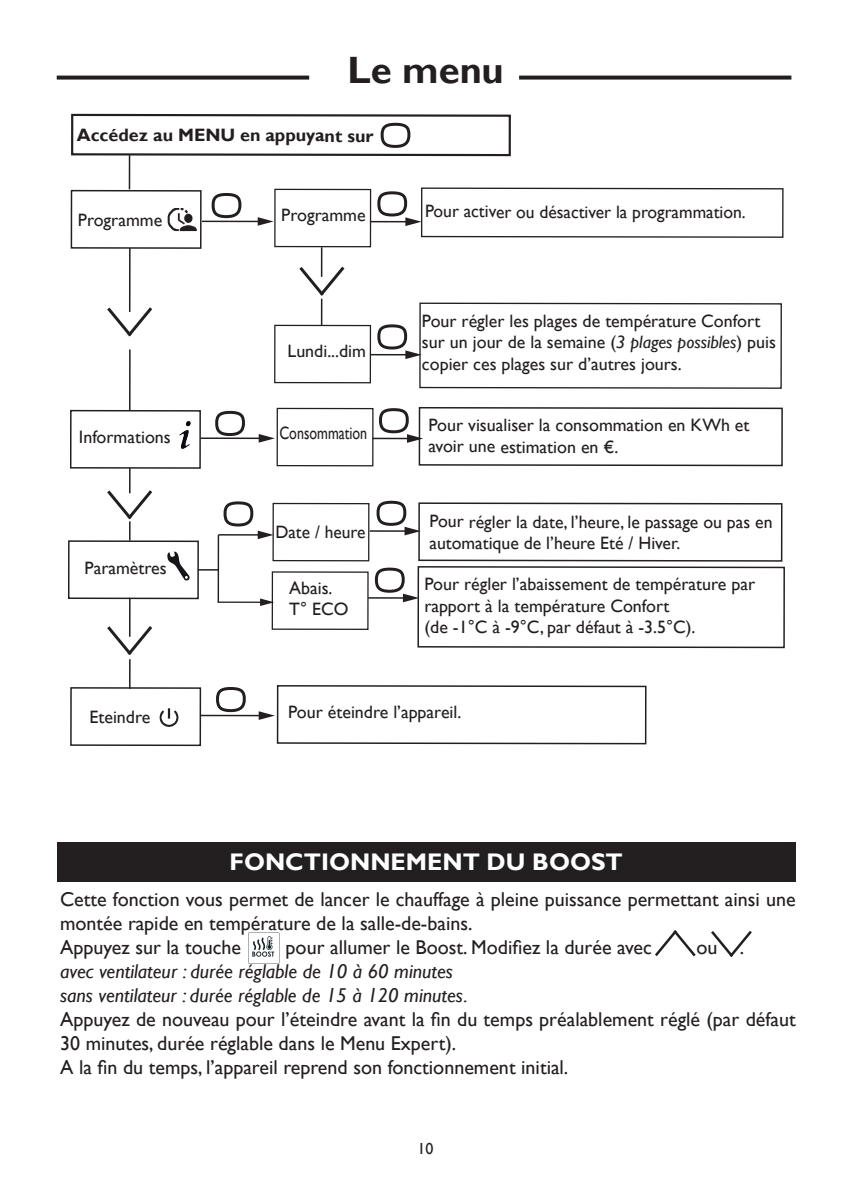
<style>
.page{position:relative;width:851px;height:1191px;background:#fff}
.page>*{position:absolute;margin:0;border:0;box-sizing:border-box;transform-origin:0 0}
.TITRE_1{font:700 38px "Gill Sans";color:#231f20}
.TITRE_2{font:700 24px "Gill Sans";color:#fff}
.TEXTE{font:20px/24px "Gill Sans";color:#231f20}
.TEXTE_ITALIQUE{font:italic 20px "Gill Sans";color:#231f20}
.t1{font:18px/21.4px "Gill Sans";color:#231f20}
.t2{font:700 18px "Gill Sans";color:#231f20}
.t3{font:18px "Gill Sans";color:#231f20;scale:.78 1}
.t4{font:16px "Gill Sans";color:#231f20}
.s1{font-style:italic}
</style>
<div class="page">
<svg style="left:519px;top:76px;width:272px;height:4px"></svg>
<svg style="left:57px;top:76px;width:252px;height:4px"></svg>
<svg style="left:71px;top:113px;width:440px;height:44px"></svg>
<hr style="left:129px;top:155px;width:1px;height:34px;background:#231f20">
<hr style="left:129px;top:248px;width:1px;height:64px;background:#231f20">
<hr style="left:321px;top:247px;width:1px;height:30px;background:#231f20">
<hr style="left:129px;top:349px;width:2px;height:61px;background:#231f20">
<hr style="left:129px;top:598px;width:1px;height:39px;background:#231f20">
<hr style="left:129px;top:659px;width:2px;height:30px;background:#231f20">
<div style="left:70px;top:410px;width:131px;height:59px;border:1px solid #231f20"></div>
<hr style="left:200px;top:437px;width:61px;height:2px;background:#231f20">
<svg style="left:258px;top:434px;width:17px;height:8px"></svg>
<div style="left:71px;top:190px;width:130px;height:59px;border:1px solid #231f20"></div>
<div style="left:274px;top:189px;width:97px;height:58px;border:1px solid #231f20"></div>
<hr style="left:202px;top:221px;width:58px;height:1px;background:#231f20">
<svg style="left:258px;top:217px;width:15px;height:9px"></svg>
<hr style="left:370px;top:221px;width:38px;height:1px;background:#231f20">
<svg style="left:405px;top:187px;width:379px;height:51px"></svg>
<div style="left:274px;top:325px;width:97px;height:58px;border:1px solid #231f20"></div>
<div style="left:276px;top:408px;width:97px;height:58px;border:1px solid #231f20"></div>
<hr style="left:218px;top:534px;width:42px;height:1px;background:#231f20">
<svg style="left:258px;top:530px;width:14px;height:9px"></svg>
<hr style="left:217px;top:601px;width:45px;height:2px;background:#231f20">
<svg style="left:260px;top:598px;width:14px;height:8px"></svg>
<hr style="left:217px;top:535px;width:2px;height:67px;background:#231f20">
<div style="left:70px;top:687px;width:131px;height:59px;border:1px solid #231f20"></div>
<hr style="left:201px;top:714px;width:60px;height:2px;background:#231f20">
<svg style="left:258px;top:685px;width:389px;height:60px"></svg>
<img style="left:159px;top:708px;width:20px;height:19px">
<div style="left:68px;top:540px;width:131px;height:59px;border:1px solid #231f20"></div>
<svg style="left:167px;top:551px;width:22px;height:29px"></svg>
<img style="left:179px;top:414px;width:31px;height:45px">
<div style="left:382px;top:124px;width:27px;height:22px;background:#fff;border-radius:50%"></div>
<div style="left:380px;top:123px;width:30px;height:25px;border:3px solid #231f20;border-radius:50%"></div>
<div style="left:211px;top:193px;width:30px;height:25px;border:3px solid #231f20;border-radius:50%"></div>
<div style="left:377px;top:191px;width:30px;height:25px;border:3px solid #231f20;border-radius:50%"></div>
<hr style="left:370px;top:354px;width:38px;height:1px;background:#231f20">
<svg style="left:405px;top:302px;width:377px;height:87px"></svg>
<div style="left:377px;top:324px;width:30px;height:25px;border:3px solid #231f20;border-radius:50%"></div>
<hr style="left:372px;top:438px;width:38px;height:1px;background:#231f20">
<svg style="left:407px;top:407px;width:376px;height:60px"></svg>
<div style="left:379px;top:408px;width:29px;height:25px;border:3px solid #231f20;border-radius:50%"></div>
<hr style="left:369px;top:530px;width:38px;height:2px;background:#231f20">
<div style="left:376px;top:501px;width:30px;height:25px;border:3px solid #231f20;border-radius:50%"></div>
<hr style="left:368px;top:597px;width:38px;height:2px;background:#231f20">
<svg style="left:403px;top:502px;width:382px;height:147px"></svg>
<div style="left:375px;top:567px;width:29px;height:26px;border:3px solid #231f20;border-radius:50%"></div>
<div style="left:223px;top:501px;width:30px;height:25px;border:3px solid #231f20;border-radius:50%"></div>
<div style="left:216px;top:687px;width:30px;height:25px;border:3px solid #231f20;border-radius:50%"></div>
<div style="left:215px;top:411px;width:30px;height:25px;border:3px solid #231f20;border-radius:50%"></div>
<svg style="left:107px;top:304px;width:46px;height:33px"></svg>
<svg style="left:296px;top:263px;width:51px;height:63px"></svg>
<svg style="left:104px;top:468px;width:51px;height:72px"></svg>
<svg style="left:107px;top:623px;width:45px;height:32px"></svg>
<svg style="left:198px;top:569px;width:20px;height:1px"></svg>
<div style="left:272px;top:503px;width:97px;height:58px;border:1px solid #231f20"></div>
<div style="left:271px;top:571px;width:97px;height:59px;border:1px solid #231f20"></div>
<img style="left:167px;top:208px;width:30px;height:23px">
<div style="left:57px;top:842px;width:738px;height:40px;background:#231f20"></div>
<svg style="left:248px;top:932px;width:31px;height:32px"></svg>
<svg style="left:655px;top:930px;width:41px;height:27px"></svg>
<svg style="left:711px;top:931px;width:41px;height:26px"></svg>
<p class="TITRE_1" style="left:347px;top:47px;width:158px">Le menu</p>
<p class="t2" style="left:77px;top:124px;width:298px">Accédez au MENU en appuyant sur</p>
<p class="t1" style="left:78px;top:209px;width:86px">Programme</p>
<p class="t1" style="left:281px;top:205px;width:86px">Programme</p>
<p class="t1" style="left:425px;top:201px;width:322px">Pour activer ou désactiver la programmation.</p>
<p class="t1" style="left:79px;top:427px;width:93px">Informations</p>
<p class="t1" style="left:84px;top:557px;width:84px">Paramètres</p>
<p class="t1" style="left:287px;top:341px;width:80px">Lundi...dim</p>
<p class="t3" style="left:279px;top:423px;width:114px">Consommation</p>
<p class="t1" style="left:275px;top:521px;width:92px">Date / heure</p>
<p class="t1" style="left:422px;top:310px;width:355px">Pour régler les plages de température Confort sur un jour de la semaine (<span class="s1">3 plages possibles</span>) puis copier ces plages sur d’autres jours.</p>
<p class="t1" style="left:428px;top:415px;width:322px">Pour visualiser la consommation en KWh et avoir une estimation en €.</p>
<p class="t1" style="left:429px;top:511px;width:344px">Pour régler la date, l’heure, le passage ou pas en automatique de l’heure Eté / Hiver.</p>
<p class="t1" style="left:289px;top:577px;width:61px">Abais.<br>T° ECO</p>
<p class="t1" style="left:424px;top:574px;width:332px">Pour régler l’abaissement de température par rapport à la température Confort<br>(de -1°C à -9°C, par défaut à -3.5°C).</p>
<p class="t1" style="left:89px;top:706px;width:62px">Eteindre</p>
<p class="t1" style="left:288px;top:701px;width:175px">Pour éteindre l’appareil.</p>
<p class="TITRE_2" style="left:229px;top:847px;width:395px">FONCTIONNEMENT DU BOOST</p>
<p class="TEXTE" style="left:60px;top:887px;width:737px">Cette fonction vous permet de lancer le chauffage à pleine puissance permettant ainsi une montée rapide en température de la salle-de-bains.</p>
<p class="TEXTE" style="left:60px;top:935px;width:182px">Appuyez sur la touche</p>
<p class="TEXTE" style="left:285px;top:935px;width:367px">pour allumer le Boost. Modifiez la durée avec</p>
<p class="TEXTE" style="left:696px;top:935px;width:49px">ou .</p>
<p class="TEXTE_ITALIQUE" style="left:60px;top:959px;width:394px">avec ventilateur : durée réglable de 10 à 60 minutes</p>
<p class="TEXTE_ITALIQUE" style="left:60px;top:983px;width:409px">sans ventilateur : durée réglable de 15 à 120 minutes.</p>
<p class="TEXTE" style="left:60px;top:1007px;width:737px">Appuyez de nouveau pour l’éteindre avant la fin du temps préalablement réglé (par défaut<br>30 minutes, durée réglable dans le Menu Expert).</p>
<p class="TEXTE" style="left:60px;top:1055px;width:509px">A la fin du temps, l’appareil reprend son fonctionnement initial.</p>
<p class="t4" style="left:417px;top:1139px;width:17px">10</p>
</div>
